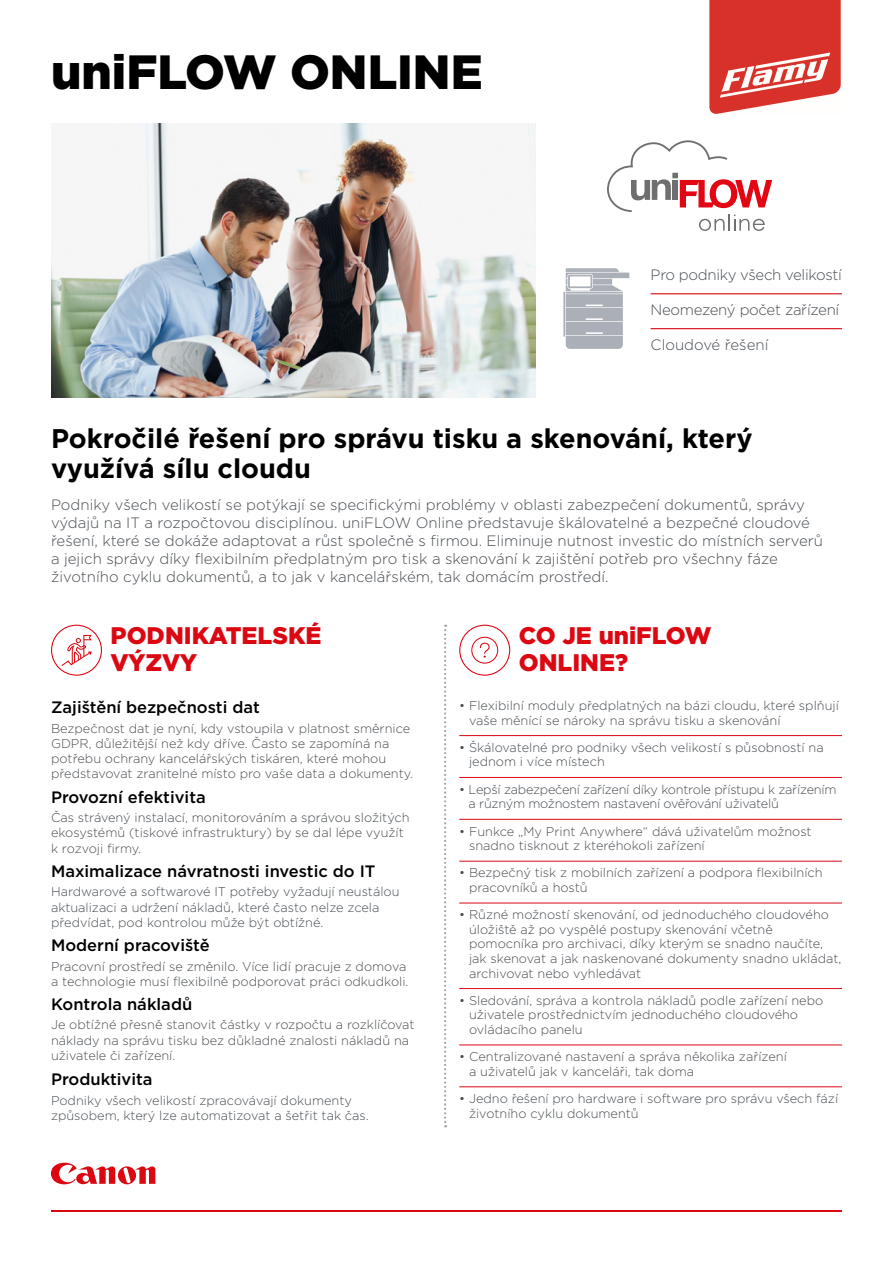
<style>
.page{position:relative;width:893px;height:1263px;background:#fff}
.page>*{position:absolute;margin:0;border:0;box-sizing:border-box;transform-origin:0 0}
.t1{font:900 48px "Gotham";color:#000}
.t2{font:700 27px/30px "Gotham";color:#000}
.t3{font:900 24px/27px "Gotham";color:#db0812}
.t4{font:500 16.5px "Gotham";color:#000}
.t5{font:300 15px/18px "Gotham";color:#484d52}
.t6{font:300 15px "Gotham";letter-spacing:-.02em;color:#484d52}
.t7{font:300 12.75px/14.5px "Gotham";color:#484d52}
.t8{font:300 12.75px/14.5px "Gotham";letter-spacing:-.02em;color:#484d52}
</style>
<div class="page">
<svg style="left:51px;top:1162px;width:104px;height:23px"></svg>
<hr style="left:51px;top:1210px;width:791px;height:2px;background:#db0812">
<svg style="left:51px;top:625px;width:51px;height:51px"></svg>
<svg style="left:459px;top:625px;width:51px;height:51px"></svg>
<svg style="left:563px;top:268px;width:66px;height:81px"></svg>
<img style="left:51px;top:123px;width:485px;height:275px">
<hr style="left:459px;top:735px;width:383px;height:1px;background:#db0812">
<hr style="left:459px;top:777px;width:383px;height:1px;background:#db0812">
<hr style="left:459px;top:819px;width:383px;height:1px;background:#db0812">
<hr style="left:459px;top:861px;width:383px;height:1px;background:#db0812">
<hr style="left:459px;top:903px;width:383px;height:1px;background:#db0812">
<hr style="left:459px;top:988px;width:383px;height:1px;background:#db0812">
<hr style="left:459px;top:1044px;width:383px;height:1px;background:#db0812">
<hr style="left:459px;top:1086px;width:383px;height:1px;background:#db0812">
<svg style="left:444px;top:625px;width:2px;height:502px"></svg>
<hr style="left:651px;top:293px;width:191px;height:1px;background:#db0812">
<hr style="left:651px;top:328px;width:191px;height:1px;background:#db0812">
<svg style="left:607px;top:140px;width:165px;height:91px"></svg>
<img style="left:709px;top:0;width:132px;height:114px">
<h1 class="t1" style="left:51px;top:39px;width:433px">uniFLOW ONLINE</h1>
<p class="t6" style="left:651px;top:265px;width:193px">Pro podniky všech velikostí</p>
<p class="t6" style="left:651px;top:300px;width:190px">Neomezený počet zařízení</p>
<p class="t5" style="left:651px;top:336px;width:119px">Cloudové řešení</p>
<h2 class="t2" style="left:51px;top:423px;width:703px">Pokročilé řešení pro správu tisku a skenování, který využívá sílu cloudu</h2>
<p class="t5" style="left:51px;top:495px;width:774px">Podniky všech velikostí se potýkají se specifickými problémy v oblasti zabezpečení dokumentů, správy výdajů na IT a rozpočtovou disciplínou. uniFLOW Online představuje škálovatelné a bezpečné cloudové řešení, které se dokáže adaptovat a růst společně s firmou. Eliminuje nutnost investic do místních serverů a jejich správy díky flexibilním předplatným pro tisk a skenování k zajištění potřeb pro všechny fáze životního cyklu dokumentů, a to jak v kancelářském, tak domácím prostředí.</p>
<h3 class="t3" style="left:111px;top:622px;width:213px">PODNIKATELSKÉ<br>VÝZVY</h3>
<h3 class="t3" style="left:519px;top:622px;width:194px">CO JE uniFLOW<br>ONLINE?</h3>
<p class="t4" style="left:51px;top:696px;width:210px">Zajištění bezpečnosti dat</p>
<p class="t7" style="left:51px;top:720px;width:364px;line-height:15.3px">Bezpečnost dat je nyní, kdy vstoupila v platnost směrnice GDPR, důležitější než kdy dříve. Často se zapomíná na potřebu ochrany kancelářských tiskáren, které mohou představovat zranitelné místo pro vaše data a dokumenty.</p>
<p class="t4" style="left:51px;top:786px;width:156px">Provozní efektivita</p>
<p class="t7" style="left:51px;top:809px;width:360px;line-height:15.3px">Čas strávený instalací, monitorováním a správou složitých ekosystémů (tiskové infrastruktury) by se dal lépe využít k rozvoji firmy.</p>
<p class="t4" style="left:51px;top:860px;width:326px">Maximalizace návratnosti investic do IT</p>
<p class="t7" style="left:51px;top:884px;width:350px;line-height:15.3px">Hardwarové a softwarové IT potřeby vyžadují neustálou aktualizaci a udržení nákladů, které často nelze zcela předvídat, pod kontrolou může být obtížné.</p>
<p class="t4" style="left:51px;top:934px;width:160px">Moderní pracoviště</p>
<p class="t7" style="left:51px;top:958px;width:359px;line-height:15.3px">Pracovní prostředí se změnilo. Více lidí pracuje z domova a technologie musí flexibilně podporovat práci odkudkoli.</p>
<p class="t4" style="left:51px;top:993px;width:143px">Kontrola nákladů</p>
<p class="t7" style="left:51px;top:1017px;width:365px;line-height:15.3px">Je obtížné přesně stanovit částky v rozpočtu a rozklíčovat náklady na správu tisku bez důkladné znalosti nákladů na uživatele či zařízení.</p>
<p class="t4" style="left:51px;top:1068px;width:103px">Produktivita</p>
<p class="t7" style="left:51px;top:1092px;width:319px;line-height:15.3px">Podniky všech velikostí zpracovávají dokumenty způsobem, který lze automatizovat a šetřit tak čas.</p>
<p class="t7" style="left:469px;top:698px;width:371px;text-indent:-10px">• Flexibilní moduly předplatných na bázi cloudu, které splňují vaše měnící se nároky na správu tisku a skenování</p>
<p class="t7" style="left:469px;top:740px;width:356px;text-indent:-10px">• Škálovatelné pro podniky všech velikostí s působností na jednom i více místech</p>
<p class="t8" style="left:469px;top:782px;width:369px;text-indent:-9px">• Lepší zabezpečení zařízení díky kontrole přístupu k zařízením a různým možnostem nastavení ověřování uživatelů</p>
<p class="t7" style="left:469px;top:823px;width:344px;text-indent:-10px">• Funkce „My Print Anywhere“ dává uživatelům možnost snadno tisknout z kteréhokoli zařízení</p>
<p class="t7" style="left:469px;top:865px;width:355px;text-indent:-10px">• Bezpečný tisk z mobilních zařízení a podpora flexibilních pracovníků a hostů</p>
<p class="t7" style="left:469px;top:907px;width:374px;text-indent:-10px">• Různé možností skenování, od jednoduchého cloudového úložiště až po vyspělé postupy skenování včetně pomocníka pro archivaci, díky kterým se snadno naučíte, jak skenovat a jak naskenované dokumenty snadno ukládat, archivovat nebo vyhledávat</p>
<p class="t7" style="left:469px;top:993px;width:356px;text-indent:-10px">• Sledování, správa a kontrola nákladů podle zařízení nebo uživatele prostřednictvím jednoduchého cloudového ovládacího panelu</p>
<p class="t7" style="left:469px;top:1049px;width:319px;text-indent:-10px">• Centralizované nastavení a správa několika zařízení a uživatelů jak v kanceláři, tak doma</p>
<p class="t7" style="left:469px;top:1091px;width:371px;text-indent:-10px">• Jedno řešení pro hardware i software pro správu všech fází životního cyklu dokumentů</p>
</div>
